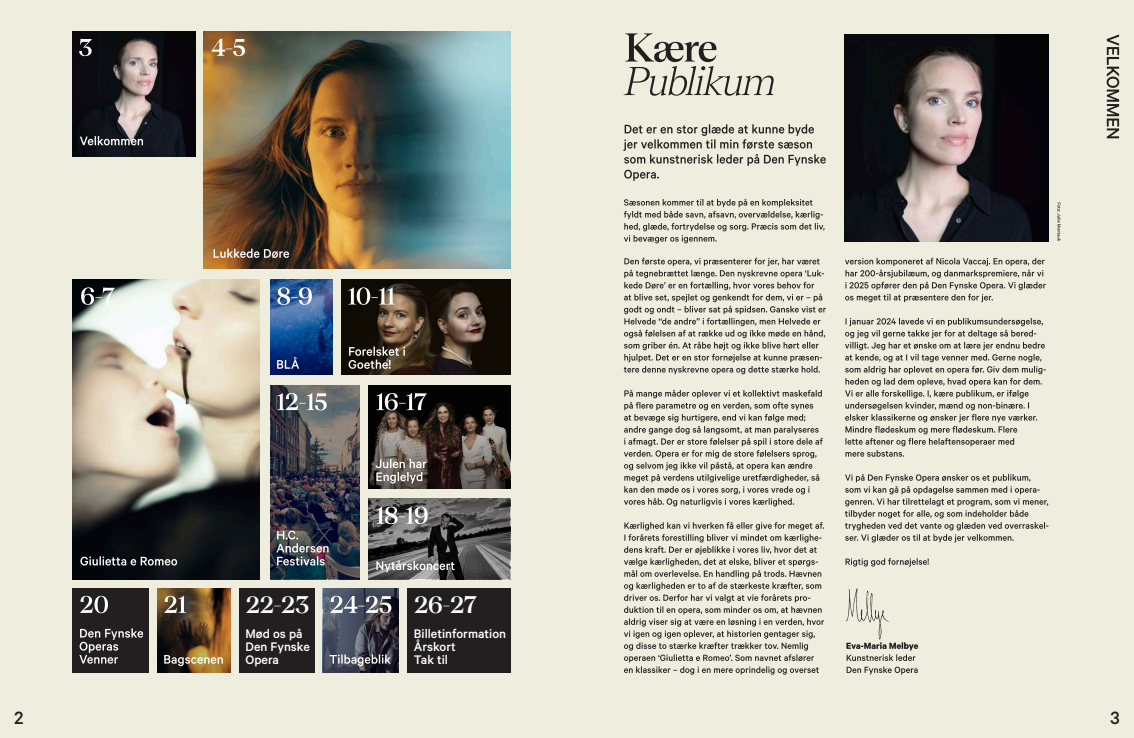
<style>
.page{position:relative;width:1134px;height:738px;background:#fff}
.page>*{position:absolute;margin:0;border:0;box-sizing:border-box;transform-origin:0 0}
._1_Forestilling{font:500 25px "Teodor";letter-spacing:-.04em;color:#fff}
.t1{font:500 20px "Calibre";color:#231f20}
._3_Manchet{font:500 14px/13px "Calibre";color:#fff}
</style>
<div class="page">
<div style="left:0;top:0;width:1134px;height:737px;background:#efeddd"></div>
<svg style="left:369px;top:385px;width:141px;height:103px;background:#3c332e"></svg>
<img style="left:72px;top:279px;width:188px;height:299px">
<img style="left:72px;top:31px;width:123px;height:125px">
<svg style="left:845px;top:558px;width:84px;height:8px"></svg>
<svg style="left:845px;top:474px;width:203px;height:68px"></svg>
<svg style="left:845px;top:318px;width:201px;height:138px"></svg>
<svg style="left:845px;top:257px;width:201px;height:45px"></svg>
<svg style="left:624px;top:522px;width:200px;height:152px"></svg>
<svg style="left:624px;top:389px;width:199px;height:117px"></svg>
<svg style="left:624px;top:257px;width:202px;height:117px"></svg>
<img style="left:845px;top:34px;width:204px;height:207px">
<svg style="left:624px;top:199px;width:200px;height:44px"></svg>
<svg style="left:623px;top:124px;width:203px;height:57px"></svg>
<svg style="left:623px;top:33px;width:151px;height:63px"></svg>
<svg style="left:847px;top:666px;width:71px;height:8px"></svg>
<svg style="left:1057px;top:202px;width:4px;height:39px"></svg>
<svg style="left:1106px;top:34px;width:13px;height:104px"></svg>
<svg style="left:81px;top:287px;width:34px;height:17px"></svg>
<svg style="left:80px;top:556px;width:97px;height:9px"></svg>
<svg style="left:846px;top:588px;width:72px;height:72px"></svg>
<svg style="left:80px;top:136px;width:63px;height:9px"></svg>
<svg style="left:79px;top:39px;width:13px;height:17px"></svg>
<img style="left:204px;top:31px;width:306px;height:237px">
<svg style="left:211px;top:39px;width:34px;height:17px"></svg>
<svg style="left:214px;top:248px;width:75px;height:10px"></svg>
<img style="left:270px;top:279px;width:62px;height:95px">
<img style="left:342px;top:279px;width:168px;height:95px">
<svg style="left:277px;top:287px;width:35px;height:17px"></svg>
<svg style="left:277px;top:357px;width:22px;height:11px"></svg>
<svg style="left:349px;top:346px;width:56px;height:22px"></svg>
<svg style="left:348px;top:287px;width:47px;height:17px"></svg>
<svg style="left:376px;top:392px;width:51px;height:18px"></svg>
<svg style="left:376px;top:458px;width:50px;height:25px"></svg>
<svg style="left:369px;top:498px;width:141px;height:80px;background:#535252"></svg>
<svg style="left:376px;top:560px;width:78px;height:12px"></svg>
<svg style="left:376px;top:506px;width:52px;height:17px"></svg>
<div style="left:72px;top:588px;width:77px;height:84px;background:#231f20"></div>
<svg style="left:80px;top:595px;width:28px;height:17px"></svg>
<svg style="left:79px;top:628px;width:64px;height:35px"></svg>
<div style="left:239px;top:588px;width:76px;height:84px;background:#231f20"></div>
<div style="left:407px;top:588px;width:103px;height:84px;background:#231f20"></div>
<svg style="left:270px;top:385px;width:89px;height:193px;background:#41424c"></svg>
<svg style="left:277px;top:392px;width:50px;height:18px"></svg>
<svg style="left:276px;top:530px;width:53px;height:35px;background:#61636b"></svg>
<svg style="left:157px;top:588px;width:74px;height:84px;background:#604221"></svg>
<svg style="left:164px;top:654px;width:59px;height:11px"></svg>
<svg style="left:164px;top:595px;width:22px;height:17px"></svg>
<svg style="left:323px;top:588px;width:75px;height:84px;background:#414352"></svg>
<svg style="left:330px;top:654px;width:61px;height:11px"></svg>
<svg style="left:330px;top:595px;width:61px;height:17px"></svg>
<p class="_1_Forestilling" style="left:245px;top:586px;width:66px">22-23</p>
<p class="_3_Manchet" style="left:245px;top:625px;width:66px">Mød os på<br>Den Fynske<br>Opera</p>
<p class="_1_Forestilling" style="left:414px;top:586px;width:65px">26-27</p>
<p class="_3_Manchet" style="left:414px;top:625px;width:94px">Billetinformation<br>Årskort<br>Tak til</p>
<h2 class="t1" style="left:14px;top:705px;width:11px">2</h2>
<h2 class="t1" style="left:1110px;top:705px;width:11px">3</h2>
</div>
